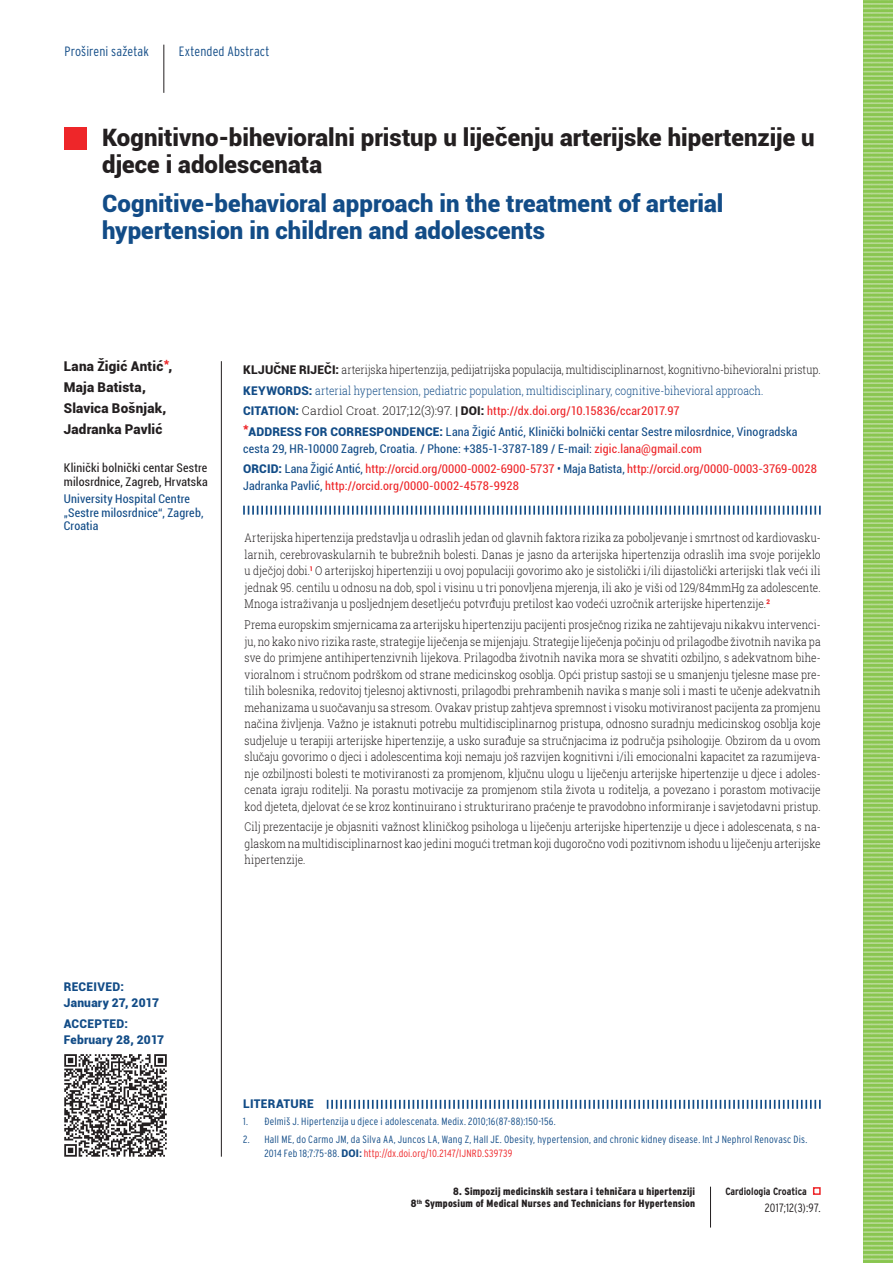
<style>
.page{position:relative;width:893px;height:1263px;background:#fff}
.page>*{position:absolute;margin:0;border:0;box-sizing:border-box;transform-origin:0 0}
.t1{font:900 24px/27px "Roboto";color:#124c87}
.t2{font:900 24px/27px "Roboto";color:#231f20}
.t3{font:900 13.5px/20.7px "Roboto";letter-spacing:.015em;color:#231f20}
.t4{font:300 condensed 13.5px "Interstate";letter-spacing:.01em;color:#124c87}
.t5{font:300 12px/16.5px "Roboto Slab";letter-spacing:.01em;color:#231f20;text-align:justify;scale:.85 1}
.t6{font:condensed 12px/20.7px "Roboto";letter-spacing:.01em;color:#ee2629}
.t7{font:condensed 12px/13.5px "Roboto";letter-spacing:.015em;color:#124c87}
.t8{font:900 12px/16.5px "Roboto";letter-spacing:.02em;color:#124c87}
.t9{font:condensed 12px/13.5px "Roboto";letter-spacing:.015em;color:#231f20}
.t10{font:300 condensed 12px "Interstate";letter-spacing:.02em;color:#231f20}
.t11{font:300 condensed 10.5px/13.5px "Interstate";letter-spacing:.02em;color:#124c87}
.t12{font:900 condensed 10.5px/12px "Interstate";letter-spacing:.02em;color:#231f20;text-align:right}
.t13{font:700 condensed 10.5px "Interstate";color:#231f20}
.s1{font-family:"Roboto";font-weight:900}
.s2{font-family:"Roboto";font-weight:900;color:#124c87}
.s3{color:#124c87}
.s4{font-weight:900;font-stretch:normal}
.s5{font-family:"Roboto Slab";font-weight:300;font-stretch:normal;color:#231f20}
.s6{font-family:"Roboto Slab";font-weight:700;font-stretch:normal;color:#231f20}
.s7{font-weight:900;font-stretch:normal;color:#231f20}
.s8{color:#ee2629}
.s9{font-weight:900;font-stretch:normal;color:#124c87}
.s10{font-weight:700;color:#ee2629}
.s11{font-family:"Roboto";font-weight:900;font-stretch:normal}
.s12{font-family:"Roboto Slab";font-weight:700;font-stretch:normal}
</style>
<div class="page">
<div style="left:813px;top:1187px;width:8px;height:8px;border:2px solid #ee2629"></div>
<hr style="left:710px;top:1187px;width:1px;height:40px;background:#231f20">
<svg style="left:863px;top:0;width:30px;height:1263px;background:#99cc67"></svg>
<div style="left:65px;top:128px;width:22px;height:22px;background:#ee2629"></div>
<hr style="left:221px;top:361px;width:1px;height:796px;background:#231f20">
<svg style="left:243px;top:506px;width:578px;height:9px"></svg>
<svg style="left:64px;top:1054px;width:103px;height:103px"></svg>
<svg style="left:327px;top:1100px;width:494px;height:9px"></svg>
<hr style="left:164px;top:45px;width:1px;height:48px;background:#231f20">
<p class="t4" style="left:65px;top:43px;width:86px">Prošireni sažetak</p>
<p class="t4" style="left:179px;top:43px;width:92px">Extended Abstract</p>
<h1 class="t2" style="left:102px;top:123px;width:714px">Kognitivno-bihevioralni pristup u liječenju arterijske hipertenzije u djece i adolescenata</h1>
<h1 class="t1" style="left:102px;top:189px;width:623px">Cognitive-behavioral approach in the treatment of arterial hypertension in children and adolescents</h1>
<p class="t3" style="left:64px;top:356px;width:110px">Lana Žigić Antić<sup>*</sup>,<br>Maja Batista,<br>Slavica Bošnjak,<br>Jadranka Pavlić</p>
<p class="t9" style="left:64px;top:461px;width:145px">Klinički bolnički centar Sestre milosrdnice, Zagreb, Hrvatska</p>
<p class="t7" style="left:64px;top:492px;width:141px">University Hospital Centre „Sestre milosrdnice“, Zagreb,<br>Croatia</p>
<p class="t5" style="left:243px;top:359px;width:681px;line-height:20.7px"><span class="s1">KLJUČNE RIJEČI:</span> arterijska hipertenzija, pedijatrijska populacija, multidisciplinarnost, kognitivno-bihevioralni pristup.<br><span class="s2">KEYWORDS:</span> <span class="s3">arterial hypertension, pediatric population, multidisciplinary, cognitive-bihevioral approach.</span></p>
<p class="t7" style="left:243px;top:400px;width:556px;line-height:20.7px"><span class="s4">CITATION:</span> <span class="s5">Cardiol Croat. 2017;12(3):97.</span> <span class="s6">|</span> <span class="s7">DOI:</span> <span class="s8">http://dx.doi.org/10.15836/ccar2017.97<br></span><sup>*</sup><span class="s4">ADDRESS FOR CORRESPONDENCE:</span> Lana Žigić Antić, Klinički bolnički centar Sestre milosrdnice, Vinogradska</p>
<p class="t6" style="left:243px;top:437px;width:575px"><span class="s3">cesta 29, HR-10000 Zagreb, Croatia. / Phone: +385-1-3787-189 / E-mail:</span> zigic.lana@gmail.com<br><span class="s9">ORCID:</span> <span class="s3">Lana Žigić Antić,</span> http://orcid.org/0000-0002-6900-5737 <span class="s3">• Maja Batista,</span> http://orcid.org/0000-0003-3769-0028</p>
<p class="t6" style="left:243px;top:475px;width:277px"><span class="s3">Jadranka Pavlić,</span> http://orcid.org/0000-0002-4578-9928</p>
<p class="t5" style="left:245px;top:529px;width:679px">Arterijska hipertenzija predstavlja u odraslih jedan od glavnih faktora rizika za poboljevanje i smrtnost od kardiovasku&shy;larnih, cerebrovaskularnih te bubrežnih bolesti. Danas je jasno da arterijska hipertenzija odraslih ima svoje porijeklo u dječjoj dobi.<span class="s10">¹</span> O arterijskoj hipertenziji u ovoj populaciji govorimo ako je sistolički i/ili dijastolički arterijski tlak veći ili jednak 95. centilu u odnosu na dob, spol i visinu u tri ponovljena mjerenja, ili ako je viši od 129/84mmHg za adolescente.<br>Mnoga istraživanja u posljednjem desetljeću potvrđuju pretilost kao vodeći uzročnik arterijske hipertenzije.<span class="s10">²</span></p>
<p class="t5" style="left:245px;top:616px;width:679px">Prema europskim smjernicama za arterijsku hipertenziju pacijenti prosječnog rizika ne zahtijevaju nikakvu intervenci&shy;ju, no kako nivo rizika raste, strategije liječenja se mijenjaju. Strategije liječenja počinju od prilagodbe životnih navika pa sve do primjene antihipertenzivnih lijekova. Prilagodba životnih navika mora se shvatiti ozbiljno, s adekvatnom bihe&shy;vioralnom i stručnom podrškom od strane medicinskog osoblja. Opći pristup sastoji se u smanjenju tjelesne mase pre&shy;tilih bolesnika, redovitoj tjelesnoj aktivnosti, prilagodbi prehrambenih navika s manje soli i masti te učenje adekvatnih mehanizama u suočavanju sa stresom. Ovakav pristup zahtjeva spremnost i visoku motiviranost pacijenta za promjenu načina življenja. Važno je istaknuti potrebu multidisciplinarnog pristupa, odnosno suradnju medicinskog osoblja koje sudjeluje u terapiji arterijske hipertenzije, a usko surađuje sa stručnjacima iz područja psihologije. Obzirom da u ovom slučaju govorimo o djeci i adolescentima koji nemaju još razvijen kognitivni i/ili emocionalni kapacitet za razumijeva&shy;nje ozbiljnosti bolesti te motiviranosti za promjenom, ključnu ulogu u liječenju arterijske hipertenzije u djece i adoles&shy;cenata igraju roditelji. Na porastu motivacije za promjenom stila života u roditelja, a povezano i porastom motivacije kod djeteta, djelovat će se kroz kontinuirano i strukturirano praćenje te pravodobno informiranje i savjetodavni pristup.</p>
<p class="t5" style="left:245px;top:818px;width:679px">Cilj prezentacije je objasniti važnost kliničkog psihologa u liječenju arterijske hipertenzije u djece i adolescenata, s na&shy;glaskom na multidisciplinarnost kao jedini mogući tretman koji dugoročno vodi pozitivnom ishodu u liječenju arterijske hipertenzije.</p>
<p class="t8" style="left:64px;top:978px;width:97px">RECEIVED:<br>January 27, 2017</p>
<p class="t8" style="left:64px;top:1015px;width:102px">ACCEPTED:<br>February 28, 2017</p>
<p class="t8" style="left:243px;top:1095px;width:72px">LITERATURE</p>
<p class="t11" style="left:243px;top:1115px;width:314px">1. Đelmiš J. Hipertenzija u djece i adolescenata. Medix. 2010;16(87-88):150-156.</p>
<p class="t11" style="left:264px;top:1133px;width:544px;text-indent:-21px">2. Hall ME, do Carmo JM, da Silva AA, Juncos LA, Wang Z, Hall JE. Obesity, hypertension, and chronic kidney disease. Int J Nephrol Renovasc Dis.<br>2014 Feb 18;7:75-88. <span class="s11">DOI</span><span class="s12">:</span> <span class="s8">http://dx.doi.org/10.2147/IJNRD.S39739</span></p>
<p class="t12" style="left:411px;top:1185px;width:286px">8. Simpozij medicinskih sestara i tehničara u hipertenziji<br>8<sup>th</sup> Symposium of Medical Nurses and Technicians for Hypertension</p>
<p class="t13" style="left:725px;top:1185px;width:83px">Cardiologia Croatica</p>
<p class="t10" style="left:765px;top:1201px;width:57px">2017;12(3):97.</p>
</div>
